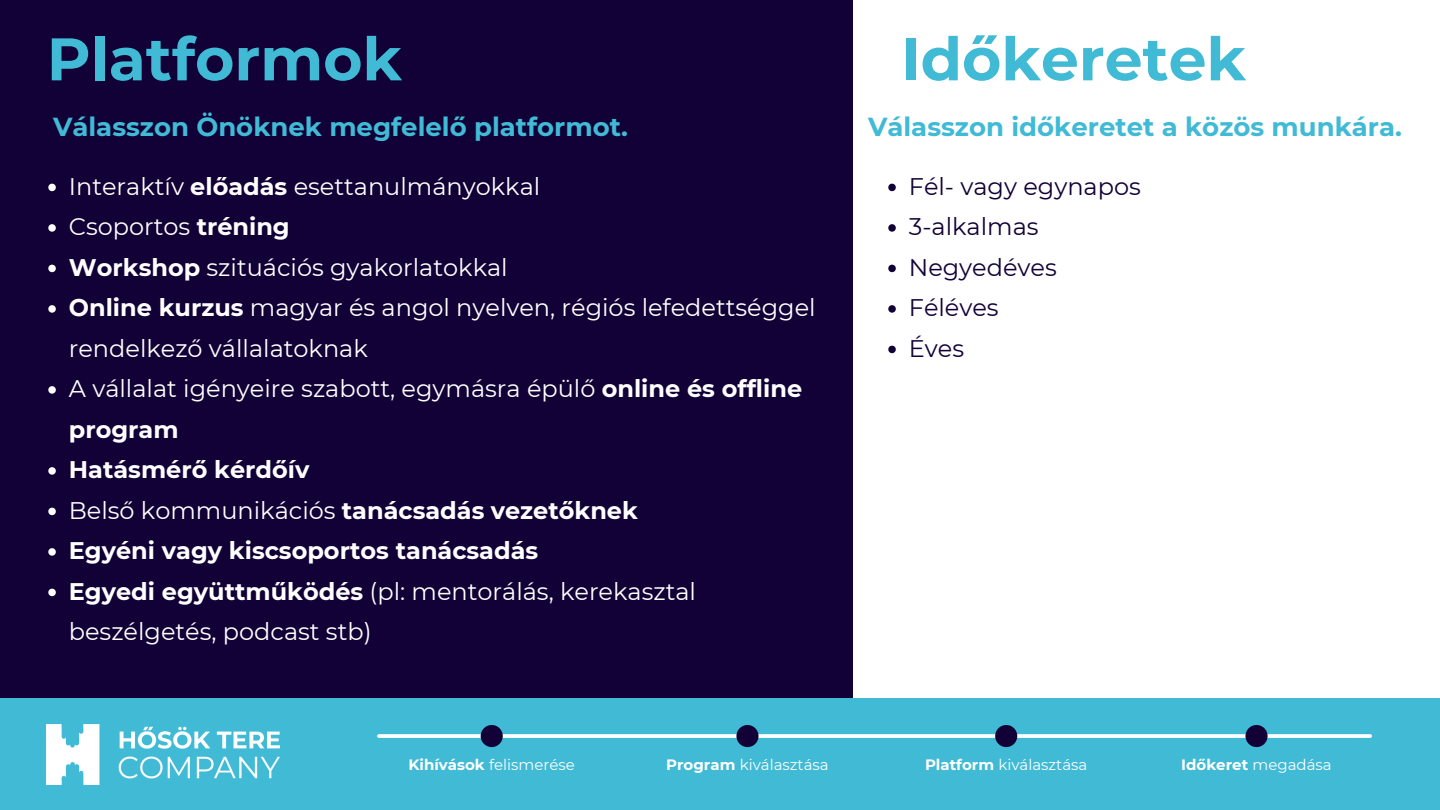
<style>
.page{position:relative;width:1440px;height:810px;background:#120136}
.page>*{position:absolute;margin:0;border:0;box-sizing:border-box;transform-origin:0 0}
.t1{font:700 60px "Montserrat";color:#40bad5}
.t2{font:700 26px "Montserrat";color:#40bad5}
.t3{font:24px/40.5px "Montserrat";color:#fff}
.t4{font:700 24px "Montserrat";color:#fff}
.t5{font:24px "Montserrat";color:#120136}
.t6{font:15px "Montserrat";color:#fff}
.t7{font:700 15px "Montserrat";color:#fff}
.s1{font-weight:700}
.s2{font-weight:400}
</style>
<div class="page">
<div style="left:853px;top:0;width:587px;height:810px;background:#fff"></div>
<svg style="left:48px;top:184px;width:8px;height:7px"></svg>
<svg style="left:48px;top:224px;width:8px;height:8px"></svg>
<svg style="left:48px;top:265px;width:8px;height:7px"></svg>
<svg style="left:48px;top:305px;width:8px;height:8px"></svg>
<svg style="left:48px;top:386px;width:8px;height:8px"></svg>
<svg style="left:48px;top:467px;width:8px;height:8px"></svg>
<svg style="left:48px;top:508px;width:8px;height:7px"></svg>
<svg style="left:48px;top:548px;width:8px;height:8px"></svg>
<svg style="left:48px;top:589px;width:8px;height:7px"></svg>
<svg style="left:888px;top:184px;width:8px;height:7px"></svg>
<svg style="left:888px;top:224px;width:8px;height:8px"></svg>
<svg style="left:888px;top:265px;width:8px;height:7px"></svg>
<svg style="left:888px;top:305px;width:8px;height:8px"></svg>
<svg style="left:888px;top:346px;width:8px;height:7px"></svg>
<div style="left:0;top:699px;width:1440px;height:111px;background:#40bad5"></div>
<img style="left:47px;top:724px;width:232px;height:60px">
<svg style="left:379px;top:734px;width:991px;height:4px;background:#f3fafc"></svg>
<div style="left:481px;top:725px;width:22px;height:22px;background:#120136;border-radius:50%"></div>
<div style="left:736px;top:725px;width:23px;height:22px;background:#120136;border-radius:50%"></div>
<div style="left:995px;top:725px;width:22px;height:22px;background:#120136;border-radius:50%"></div>
<div style="left:1245px;top:725px;width:23px;height:22px;background:#120136;border-radius:50%"></div>
<p class="t1" style="left:47px;top:22px;width:357px">Platformok</p>
<p class="t1" style="left:901px;top:22px;width:347px">Időkeretek</p>
<p class="t2" style="left:53px;top:111px;width:576px">Válasszon Önöknek megfelelő platformot.</p>
<h2 class="t3" style="left:69px;top:166px;width:473px">Interaktív <span class="s1">előadás</span> esettanulmányokkal</h2>
<p class="t3" style="left:69px;top:207px;width:222px">Csoportos <span class="s1">tréning</span></p>
<p class="t3" style="left:69px;top:247px;width:440px"><span class="s1">Workshop</span> szituációs gyakorlatokkal</p>
<p class="t3" style="left:69px;top:288px;width:748px"><span class="s1">Online kurzus</span> magyar és angol nyelven, régiós lefedettséggel rendelkező vállalatoknak</p>
<p class="t3" style="left:69px;top:369px;width:735px">A vállalat igényeire szabott, egymásra épülő <span class="s1">online és offline program</span></p>
<p class="t4" style="left:69px;top:455px;width:242px">Hatásmérő kérdőív</p>
<h1 class="t4" style="left:69px;top:496px;width:571px"><span class="s2">Belső kommunikációs</span> tanácsadás vezetőknek</h1>
<h2 class="t4" style="left:69px;top:536px;width:471px">Egyéni vagy kiscsoportos tanácsadás</h2>
<p class="t3" style="left:69px;top:571px;width:629px"><span class="s1">Egyedi együttműködés</span> (pl: mentorálás, kerekasztal beszélgetés, podcast stb)</p>
<h1 class="t2" style="left:868px;top:111px;width:535px">Válasszon időkeretet a közös munkára.</h1>
<p class="t5" style="left:909px;top:172px;width:233px">Fél- vagy egynapos</p>
<p class="t5" style="left:909px;top:212px;width:131px">3-alkalmas</p>
<p class="t5" style="left:909px;top:253px;width:149px">Negyedéves</p>
<p class="t5" style="left:909px;top:293px;width:91px">Féléves</p>
<p class="t5" style="left:909px;top:334px;width:57px">Éves</p>
<p class="t6" style="left:408px;top:756px;width:168px"><span class="s1">Kihívások</span> felismerése</p>
<p class="t6" style="left:666px;top:756px;width:164px"><span class="s1">Program</span> kiválasztása</p>
<p class="t6" style="left:925px;top:756px;width:164px"><span class="s1">Platform</span> kiválasztása</p>
<p class="t7" style="left:1181px;top:756px;width:152px">Időkeret <span class="s2">megadása</span></p>
</div>
